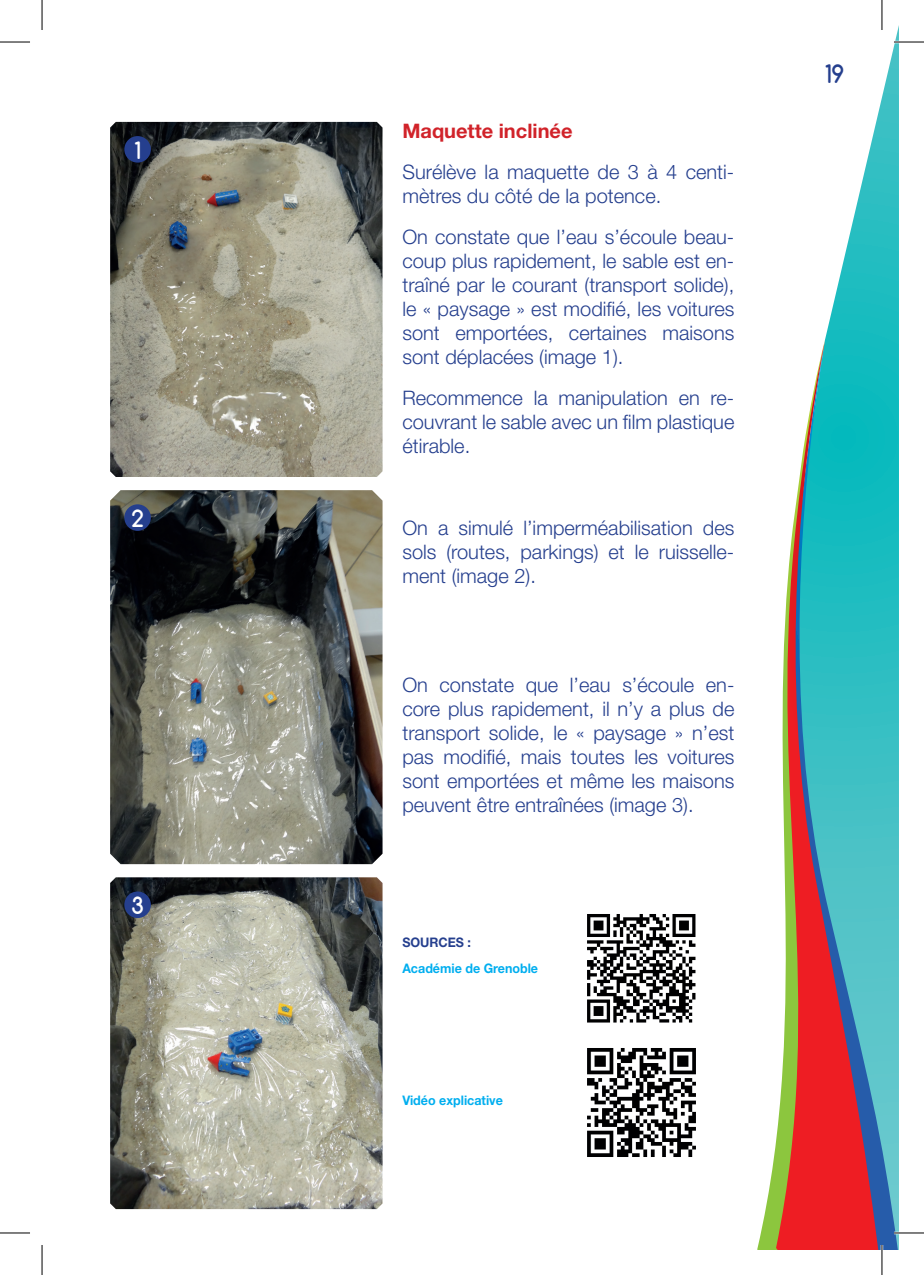
<style>
.page{position:relative;width:924px;height:1275px;background:#fff}
.page>*{position:absolute;margin:0;border:0;box-sizing:border-box;transform-origin:0 0}
.t1{font:700 24px "Comfortaa";color:#253f8e;scale:.95 1}
.t2{font:700 22.4px "Comfortaa";color:#fff}
.t3{font:300 20px/24px "Helvetica Neue";color:#253f8e;text-align:justify}
.t4{font:700 20px "Helvetica Neue";color:#d1232a}
.t5{font:700 13.2px "Helvetica Neue";color:#00aeef;scale:.95 1}
.t6{font:700 13.2px "Helvetica Neue";color:#253f8e;scale:.95 1}
</style>
<div class="page">
<svg style="left:825px;top:25px;width:73px;height:1225px"></svg>
<svg style="left:877px;top:350px;width:20px;height:900px;background:#37b7c2"></svg>
<svg style="left:768px;top:341px;width:109px;height:909px"></svg>
<img style="left:110px;top:490px;width:272px;height:374px">
<img style="left:110px;top:122px;width:272px;height:355px">
<img style="left:110px;top:877px;width:272px;height:332px">
<div style="left:124px;top:504px;width:27px;height:27px;background:#253f8e;border-radius:50%"></div>
<div style="left:124px;top:136px;width:27px;height:27px;background:#253f8e;border-radius:50%"></div>
<div style="left:124px;top:891px;width:27px;height:27px;background:#253f8e;border-radius:50%"></div>
<img style="left:587px;top:914px;width:109px;height:109px">
<img style="left:587px;top:1048px;width:109px;height:109px">
<hr style="left:893px;top:41px;width:30px;height:2px;background:#fff">
<hr style="left:893px;top:1231px;width:30px;height:3px;background:#fff">
<hr style="left:880px;top:0;width:2px;height:30px;background:#fff">
<hr style="left:880px;top:1245px;width:2px;height:30px;background:#fff">
<hr style="left:0;top:42px;width:30px;height:1px;background:#000">
<hr style="left:893px;top:42px;width:30px;height:1px;background:#000">
<hr style="left:0;top:1232px;width:30px;height:1px;background:#000">
<hr style="left:893px;top:1232px;width:30px;height:1px;background:#000">
<hr style="left:42px;top:0;width:1px;height:30px;background:#000">
<hr style="left:42px;top:1245px;width:1px;height:30px;background:#000">
<hr style="left:881px;top:0;width:1px;height:30px;background:#000">
<hr style="left:881px;top:1245px;width:1px;height:30px;background:#000">
<p class="t2" style="left:134px;top:136px;width:8px">1</p>
<p class="t2" style="left:131px;top:504px;width:14px">2</p>
<p class="t2" style="left:131px;top:891px;width:14px">3</p>
<p class="t4" style="left:402px;top:118px;width:171px">Maquette inclinée</p>
<p class="t3" style="left:402px;top:159px;width:333px">Surélève la maquette de 3 à 4 centi&shy;mètres du côté de la potence.</p>
<p class="t3" style="left:402px;top:224px;width:333px">On constate que l’eau s’écoule beau&shy;coup plus rapidement, le sable est en&shy;traîné par le courant (transport solide), le « paysage » est modifié, les voitures sont emportées, certaines maisons sont déplacées (image 1).</p>
<p class="t3" style="left:402px;top:385px;width:333px">Recommence la manipulation en re&shy;couvrant le sable avec un film plastique étirable.</p>
<p class="t3" style="left:402px;top:515px;width:333px">On a simulé l’imperméabilisation des sols (routes, parkings) et le ruisselle&shy;ment (image 2).</p>
<p class="t3" style="left:402px;top:672px;width:333px">On constate que l’eau s’écoule en&shy;core plus rapidement, il n’y a plus de transport solide, le « paysage » n’est pas modifié, mais toutes les voitures sont emportées et même les maisons peuvent être entraînées (image 3).</p>
<p class="t6" style="left:402px;top:933px;width:74px">SOURCES :</p>
<p class="t5" style="left:402px;top:960px;width:144px">Académie de Grenoble</p>
<p class="t5" style="left:402px;top:1092px;width:107px">Vidéo explicative</p>
<p class="t1" style="left:824px;top:59px;width:21px">19</p>
</div>
